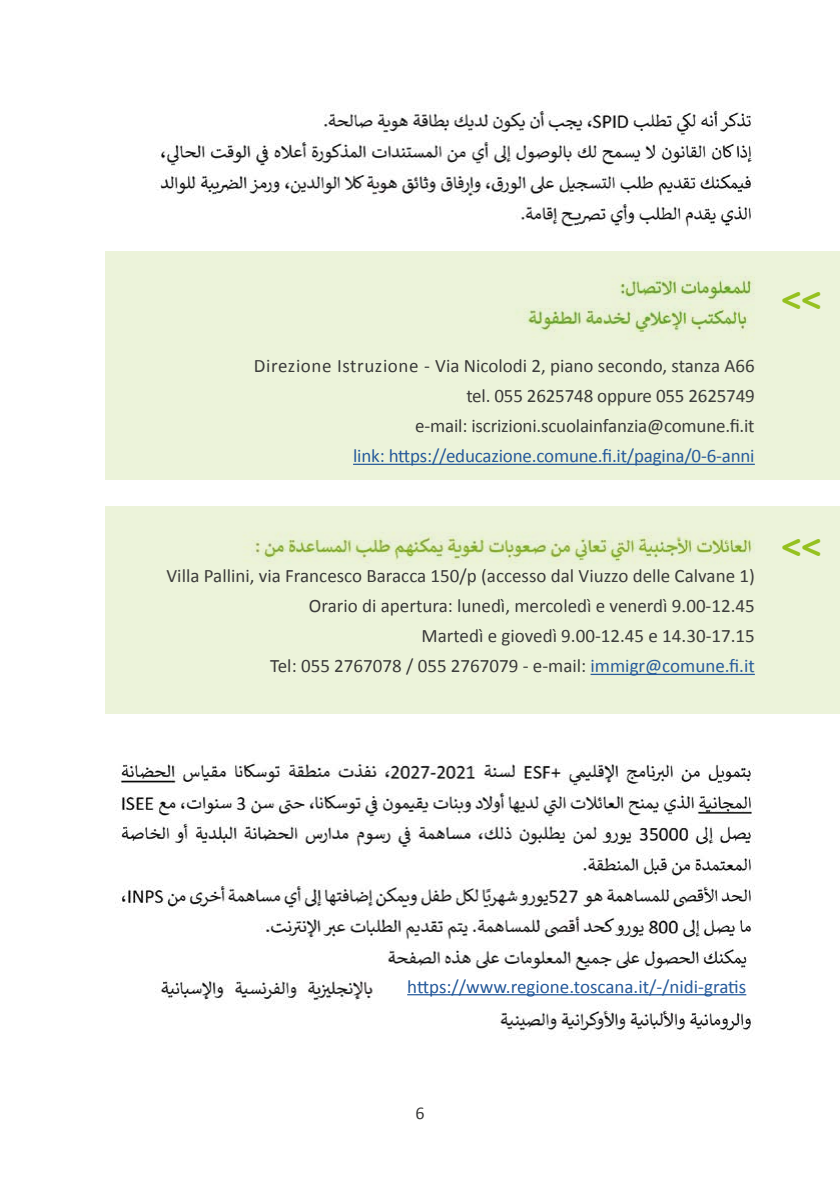
<style>
.page{position:relative;width:840px;height:1191px;background:#fff}
.page>*{position:absolute;margin:0;border:0;box-sizing:border-box;transform-origin:0 0}
.t1{font:700 33.6px "VAG Rounded Std";color:#95c11f}
.t2{font:19px/30px "Calibri";color:#3c3c3b;text-align:right}
.t3{font:19px "Calibri";letter-spacing:-.01em;color:#275b9b}
.t4{font:18px "Calibri";color:#3c3c3b}
.s1{color:#275b9b}
</style>
<div class="page">
<div style="left:105px;top:251px;width:734px;height:228px;background:#ecf3da"></div>
<div style="left:105px;top:506px;width:734px;height:207px;background:#ecf3da"></div>
<img style="left:105px;top:108px;width:649px;height:928px">
<hr style="left:407px;top:994px;width:339px;height:1px;background:#275b9b">
<hr style="left:353px;top:464px;width:401px;height:1px;background:#275b9b">
<hr style="left:590px;top:674px;width:164px;height:1px;background:#275b9b">
<p class="t2" style="left:254px;top:351px;width:502px">Direzione Istruzione - Via Nicolodi 2, piano secondo, stanza A66 tel. 055 2625748 oppure 055 2625749<br>e-mail: iscrizioni.scuolainfanzia@comune.fi.it</p>
<p class="t3" style="left:353px;top:444px;width:403px">link: https://educazione.comune.fi.it/pagina/0-6-anni</p>
<h1 class="t1" style="left:821px;top:323px;width:42px;rotate:-180deg">&gt;&gt;</h1>
<p class="t2" style="left:166px;top:561px;width:589px">Villa Pallini, via Francesco Baracca 150/p (accesso dal Viuzzo delle Calvane 1)<br>Orario di apertura: lunedì, mercoledì e venerdì 9.00-12.45<br>Martedì e giovedì 9.00-12.45 e 14.30-17.15<br>Tel: 055 2767078 / 055 2767079 - e-mail: <span class="s1">immigr@comune.fi.it</span></p>
<h1 class="t1" style="left:821px;top:570px;width:42px;rotate:-180deg">&gt;&gt;</h1>
<p class="t3" style="left:407px;top:974px;width:340px">https://www.regione.toscana.it/-/nidi-gratis</p>
<p class="t4" style="left:415px;top:1102px;width:11px">6</p>
</div>
